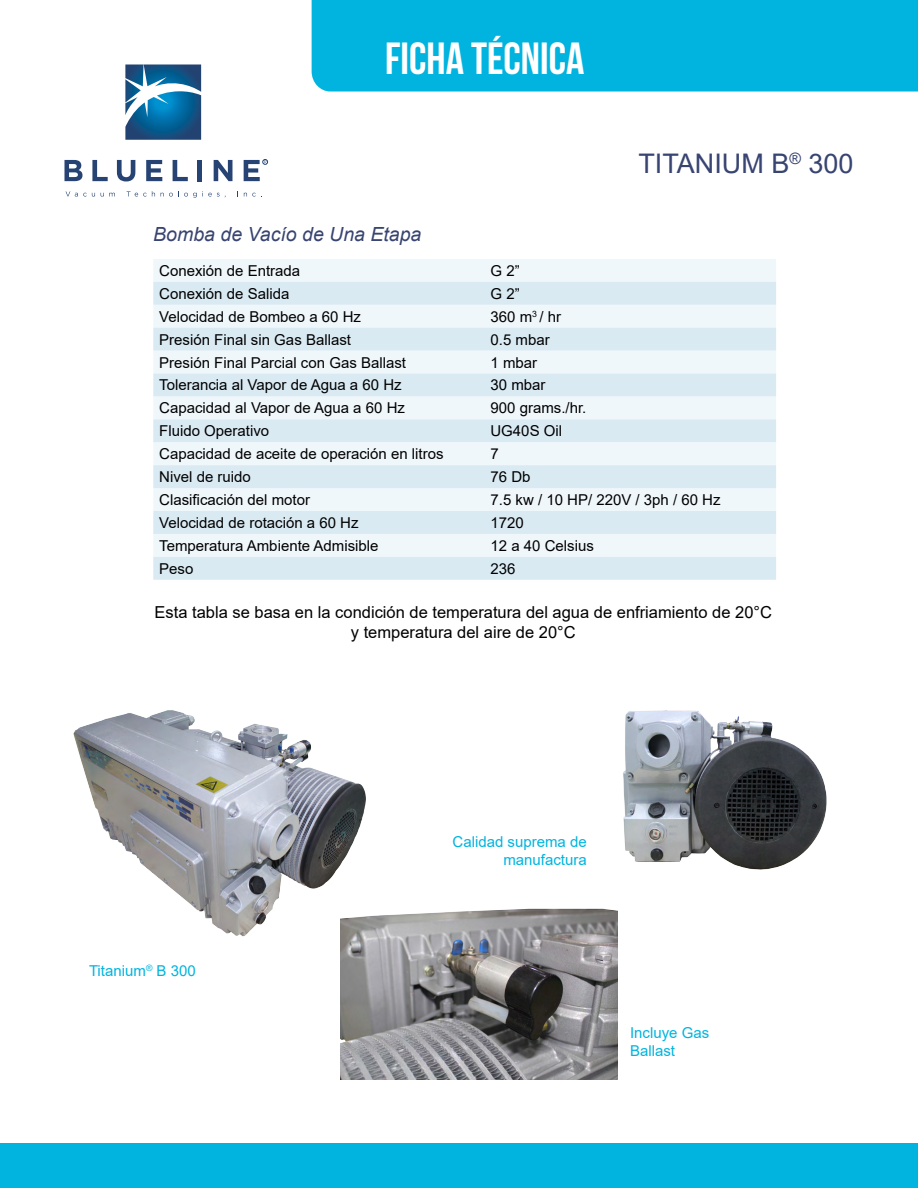
<style>
.page{position:relative;width:918px;height:1188px;background:#fff}
.page>*{position:absolute;margin:0;border:0;box-sizing:border-box;transform-origin:0 0}
.t1{font:45px "Bebas Neue";color:#fff}
.t2{font:27px "Arial";color:#384471}
.t3{font:italic 19.5px "Arial";color:#384471}
.t4{font:16.5px/19.8px "Arial";color:#000;text-align:center}
.t5{font:15px "Arial";color:#000}
.t6{font:15px/18px "Arial";color:#00b4df;text-align:right}
</style>
<div class="page">
<div style="left:0;top:1143px;width:918px;height:45px;background:#00b4df"></div>
<div style="left:312px;top:0;width:606px;height:92px;background:#00b4df"></div>
<svg style="left:64px;top:160px;width:18px;height:21px"></svg>
<svg style="left:92px;top:160px;width:16px;height:21px"></svg>
<svg style="left:117px;top:160px;width:18px;height:21px"></svg>
<svg style="left:146px;top:160px;width:16px;height:21px"></svg>
<svg style="left:173px;top:160px;width:15px;height:21px"></svg>
<hr style="left:198px;top:160px;width:4px;height:21px;background:#264373">
<svg style="left:214px;top:160px;width:18px;height:21px"></svg>
<svg style="left:244px;top:159px;width:24px;height:22px"></svg>
<svg style="left:66px;top:191px;width:29px;height:6px"></svg>
<svg style="left:101px;top:193px;width:14px;height:4px"></svg>
<svg style="left:127px;top:191px;width:28px;height:6px"></svg>
<svg style="left:161px;top:191px;width:65px;height:7px"></svg>
<svg style="left:243px;top:192px;width:19px;height:5px"></svg>
<svg style="left:125px;top:64px;width:76px;height:76px;background:#3878a3"></svg>
<div style="left:153px;top:259px;width:623px;height:23px;background:#f0f7fb"></div>
<svg style="left:153px;top:282px;width:623px;height:298px;fill:#daeaf3"></svg>
<img style="left:623px;top:710px;width:204px;height:160px">
<img style="left:340px;top:908px;width:277px;height:172px">
<img style="left:73px;top:710px;width:308px;height:239px">
<h1 class="t1" style="left:385px;top:34px;width:201px">FICHA TÉCNICA</h1>
<h3 class="t3" style="left:153px;top:222px;width:270px">Bomba de Vacío de Una Etapa</h3>
<h2 class="t2" style="left:638px;top:145px;width:217px">TITANIUM B<sup>®</sup> 300</h2>
<p class="t5" style="left:159px;top:260px;width:142px">Conexión de Entrada</p>
<p class="t5" style="left:490px;top:260px;width:31px">G 2”</p>
<p class="t5" style="left:159px;top:283px;width:132px">Conexión de Salida</p>
<p class="t5" style="left:490px;top:283px;width:31px">G 2”</p>
<p class="t5" style="left:159px;top:306px;width:203px">Velocidad de Bombeo a 60 Hz</p>
<p class="t5" style="left:490px;top:306px;width:72px">360 m<sup>3</sup> / hr</p>
<p class="t5" style="left:159px;top:329px;width:193px">Presión Final sin Gas Ballast</p>
<p class="t5" style="left:490px;top:329px;width:61px">0.5 mbar</p>
<p class="t5" style="left:159px;top:352px;width:248px">Presión Final Parcial con Gas Ballast</p>
<p class="t5" style="left:490px;top:352px;width:48px">1 mbar</p>
<p class="t5" style="left:159px;top:375px;width:244px">Tolerancia al Vapor de Agua a 60 Hz</p>
<p class="t5" style="left:490px;top:375px;width:57px">30 mbar</p>
<p class="t5" style="left:159px;top:398px;width:247px">Capacidad al Vapor de Agua a 60 Hz</p>
<p class="t5" style="left:490px;top:398px;width:97px">900 grams./hr.</p>
<p class="t5" style="left:159px;top:421px;width:112px">Fluido Operativo</p>
<p class="t5" style="left:490px;top:421px;width:73px">UG40S Oil</p>
<p class="t5" style="left:159px;top:444px;width:286px">Capacidad de aceite de operación en litros</p>
<p class="t5" style="left:490px;top:444px;width:10px">7</p>
<p class="t5" style="left:159px;top:467px;width:93px">Nivel de ruido</p>
<p class="t5" style="left:490px;top:467px;width:42px">76 Db</p>
<p class="t5" style="left:159px;top:489px;width:152px">Clasificación del motor</p>
<p class="t5" style="left:490px;top:489px;width:232px">7.5 kw / 10 HP/ 220V / 3ph / 60 Hz</p>
<p class="t5" style="left:159px;top:512px;width:201px">Velocidad de rotación a 60 Hz</p>
<p class="t5" style="left:490px;top:512px;width:35px">1720</p>
<p class="t5" style="left:159px;top:535px;width:221px">Temperatura Ambiente Admisible</p>
<p class="t5" style="left:490px;top:535px;width:105px">12 a 40 Celsius</p>
<p class="t5" style="left:159px;top:558px;width:36px">Peso</p>
<p class="t5" style="left:490px;top:558px;width:27px">236</p>
<p class="t4" style="left:155px;top:603px;width:619px">Esta tabla se basa en la condición de temperatura del agua de enfriamiento de 20°C y temperatura del aire de 20°C</p>
<p class="t6" style="left:89px;top:961px;width:108px">Titanium<sup>®</sup> B 300</p>
<p class="t6" style="left:453px;top:833px;width:136px">Calidad suprema de manufactura</p>
<p class="t6" style="left:630px;top:1023px;width:81px;text-align:left">Incluye Gas<br>Ballast</p>
</div>
